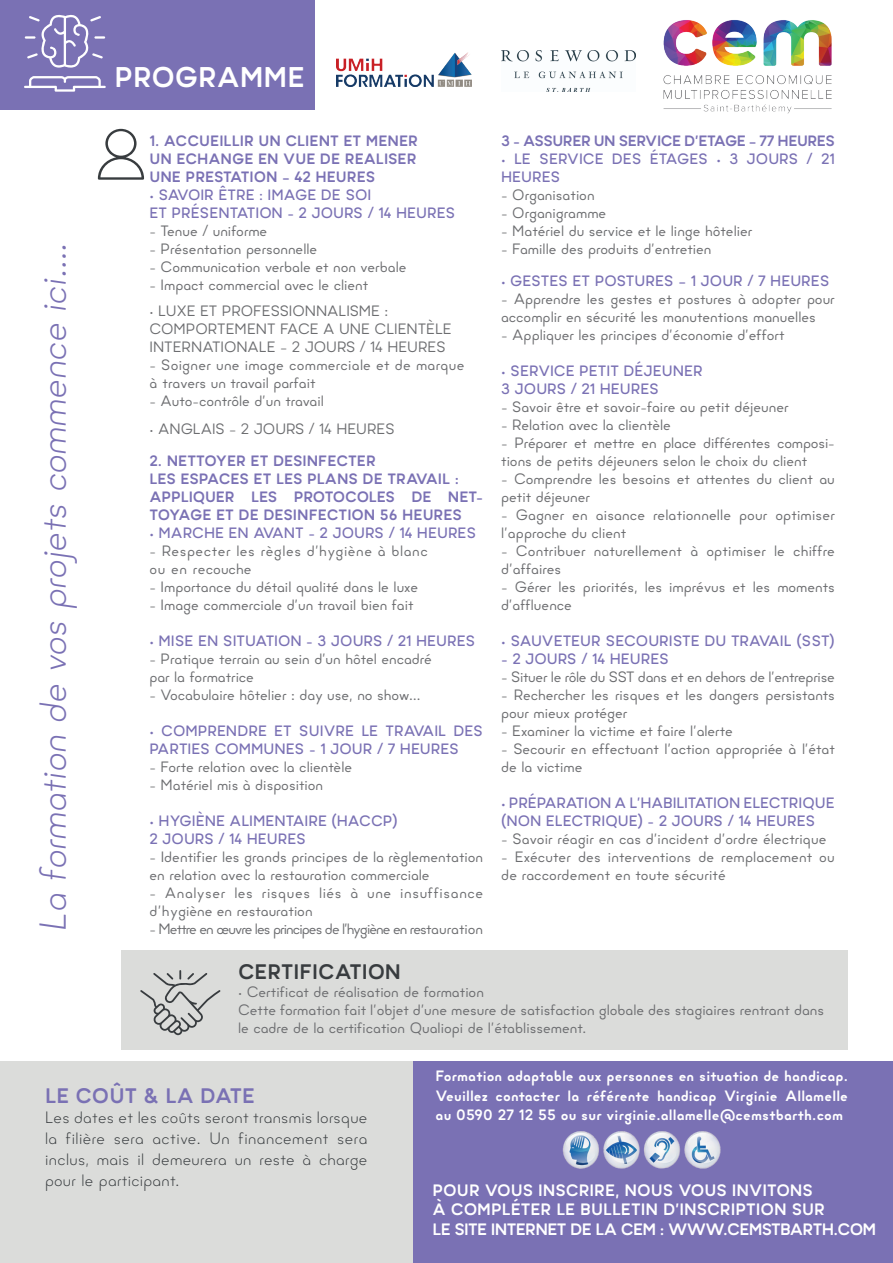
<style>
.page{position:relative;width:893px;height:1263px;background:#fff}
.page>*{position:absolute;margin:0;border:0;box-sizing:border-box;transform-origin:0 0}
.t1{font:italic 300 37.5px "Minimo";color:#7a71b4}
.t2{font:700 28.5px "Minimo";color:#fff}
.t3{font:700 21px "Minimo";color:#7a71b4}
.t4{font:700 21px "Minimo";color:#383c3f}
.t5{font:300 16.5px/21px "Minimo";letter-spacing:.02em;color:#383c3f;text-align:justify}
.t6{font:700 16.5px/19.5px "Minimo";color:#fff}
.t7{font:15px/18px "Minimo";color:#6c6d70}
.t8{font:500 15px/18px "Minimo";color:#7a71b4}
.t9{font:700 15px/18px "Minimo";letter-spacing:-.01em;color:#7a71b4;text-align:justify}
.t10{font:700 15px/19.5px "Minimo";letter-spacing:.01em;color:#fff;text-align:justify}
.t11{font:15px/18px "Minimo";letter-spacing:.04em;color:#6c6d70}
.t12{font:15px "Minimo";letter-spacing:-.06em;color:#6c6d70}
.t13{font:15px/18px "Minimo";letter-spacing:.03em;color:#6c6d70}
.t14{font:15px "Minimo";letter-spacing:-.02em;color:#6c6d70}
.t15{font:700 15px "Minimo";letter-spacing:-.03em;color:#7a71b4}
</style>
<div class="page">
<div style="left:0;top:0;width:315px;height:109px;background:#7a71b4"></div>
<svg style="left:25px;top:14px;width:80px;height:54px"></svg>
<svg style="left:24px;top:76px;width:82px;height:16px"></svg>
<svg style="left:98px;top:129px;width:46px;height:51px"></svg>
<img style="left:663px;top:20px;width:169px;height:94px">
<img style="left:501px;top:50px;width:134px;height:41px">
<img style="left:337px;top:53px;width:134px;height:34px">
<div style="left:388px;top:1062px;width:505px;height:201px;background:#7a71b4"></div>
<div style="left:0;top:1062px;width:412px;height:201px;background:#dbdcda"></div>
<img style="left:562px;top:1131px;width:159px;height:38px">
<div style="left:121px;top:950px;width:727px;height:100px;background:#dbdcda"></div>
<svg style="left:140px;top:970px;width:80px;height:65px"></svg>
<h1 class="t1" style="left:28px;top:930px;width:688px;rotate:-90deg">La formation de vos projets commence ici….</h1>
<h2 class="t2" style="left:114px;top:57px;width:192px">PROGRAMME</h2>
<p class="t9" style="left:149px;top:132px;width:270px">1. ACCUEILLIR UN CLIENT ET MENER UN ECHANGE EN VUE DE REALISER UNE PRESTATION – 42 HEURES</p>
<p class="t8" style="left:149px;top:186px;width:307px">• SAVOIR ÊTRE : IMAGE DE SOI<br>ET PRÉSENTATION - 2 JOURS / 14 HEURES</p>
<p class="t7" style="left:149px;top:222px;width:119px">- Tenue / uniforme</p>
<p class="t7" style="left:149px;top:240px;width:169px">- Présentation personnelle</p>
<p class="t7" style="left:149px;top:258px;width:258px">- Communication verbale et non verbale</p>
<p class="t7" style="left:149px;top:276px;width:220px">- Impact commercial avec le client</p>
<p class="t7" style="left:149px;top:302px;width:304px">• LUXE ET PROFESSIONNALISME :<br>COMPORTEMENT FACE A UNE CLIENTÈLE<br>INTERNATIONALE – 2 JOURS / 14 HEURES</p>
<p class="t7" style="left:149px;top:356px;width:316px">- Soigner une image commerciale et de marque à travers un travail parfait</p>
<p class="t7" style="left:149px;top:392px;width:176px">- Auto-contrôle d’un travail</p>
<p class="t7" style="left:149px;top:420px;width:247px">• ANGLAIS – 2 JOURS / 14 HEURES</p>
<p class="t9" style="left:149px;top:451px;width:335px;text-align:left">2. NETTOYER ET DESINFECTER<br>LES ESPACES ET LES PLANS DE TRAVAIL :<br>APPLIQUER LES PROTOCOLES DE NET-<br>TOYAGE ET DE DESINFECTION 56 HEURES</p>
<p class="t8" style="left:149px;top:524px;width:328px">• MARCHE EN AVANT - 2 JOURS / 14 HEURES</p>
<p class="t13" style="left:149px;top:542px;width:280px">- Respecter les règles d’hygiène à blanc ou en recouche</p>
<p class="t7" style="left:149px;top:578px;width:270px">- Importance du détail qualité dans le luxe</p>
<p class="t7" style="left:149px;top:596px;width:266px">- Image commerciale d’un travail bien fait</p>
<p class="t8" style="left:149px;top:632px;width:328px">• MISE EN SITUATION - 3 JOURS / 21 HEURES</p>
<p class="t7" style="left:149px;top:650px;width:284px">- Pratique terrain au sein d’un hôtel encadré par la formatrice</p>
<p class="t7" style="left:149px;top:686px;width:273px">- Vocabulaire hôtelier : day use, no show…</p>
<p class="t8" style="left:149px;top:722px;width:335px">• COMPRENDRE ET SUIVRE LE TRAVAIL DES<br>PARTIES COMMUNES - 1 JOUR / 7 HEURES</p>
<p class="t7" style="left:149px;top:758px;width:204px">- Forte relation avec la clientèle</p>
<p class="t7" style="left:149px;top:776px;width:175px">- Matériel mis à disposition</p>
<p class="t8" style="left:149px;top:812px;width:250px">• HYGIÈNE ALIMENTAIRE (HACCP)<br>2 JOURS / 14 HEURES</p>
<p class="t7" style="left:149px;top:848px;width:335px">- Identifier les grands principes de la règlementation en relation avec la restauration commerciale</p>
<p class="t11" style="left:149px;top:884px;width:335px">- Analyser les risques liés à une insuffisance d’hygiène en restauration</p>
<p class="t12" style="left:149px;top:919px;width:335px">- Mettre en œuvre les principes de l’hygiène en restauration</p>
<p class="t15" style="left:501px;top:131px;width:335px">3 - ASSURER UN SERVICE D’ETAGE – 77 HEURES</p>
<p class="t8" style="left:501px;top:150px;width:335px">• LE SERVICE DES ÉTAGES • 3 JOURS / 21<br>HEURES</p>
<p class="t7" style="left:501px;top:186px;width:95px">- Organisation</p>
<p class="t7" style="left:501px;top:204px;width:107px">- Organigramme</p>
<p class="t7" style="left:501px;top:222px;width:253px">- Matériel du service et le linge hôtelier</p>
<p class="t7" style="left:501px;top:240px;width:212px">- Famille des produits d’entretien</p>
<p class="t8" style="left:501px;top:272px;width:330px">• GESTES ET POSTURES – 1 JOUR / 7 HEURES</p>
<p class="t7" style="left:501px;top:290px;width:335px">- Apprendre les gestes et postures à adopter pour accomplir en sécurité les manutentions manuelles</p>
<p class="t7" style="left:501px;top:326px;width:285px">- Appliquer les principes d’économie d’effort</p>
<p class="t8" style="left:501px;top:362px;width:203px">• SERVICE PETIT DÉJEUNER<br>3 JOURS / 21 HEURES</p>
<p class="t7" style="left:501px;top:398px;width:289px">- Savoir être et savoir-faire au petit déjeuner</p>
<p class="t7" style="left:501px;top:416px;width:171px">- Relation avec la clientèle</p>
<p class="t7" style="left:501px;top:434px;width:335px">- Préparer et mettre en place différentes composi&shy;tions de petits déjeuners selon le choix du client</p>
<p class="t7" style="left:501px;top:470px;width:335px">- Comprendre les besoins et attentes du client au petit déjeuner</p>
<p class="t7" style="left:501px;top:506px;width:335px">- Gagner en aisance relationnelle pour optimiser l’approche du client</p>
<p class="t7" style="left:501px;top:542px;width:335px">- Contribuer naturellement à optimiser le chiffre d’affaires</p>
<p class="t7" style="left:501px;top:578px;width:335px">- Gérer les priorités, les imprévus et les moments d’affluence</p>
<p class="t8" style="left:501px;top:632px;width:335px">• SAUVETEUR SECOURISTE DU TRAVAIL (SST)</p>
<p class="t8" style="left:501px;top:650px;width:169px">- 2 JOURS / 14 HEURES</p>
<p class="t14" style="left:501px;top:667px;width:335px">- Situer le rôle du SST dans et en dehors de l’entreprise</p>
<p class="t7" style="left:501px;top:686px;width:335px">- Rechercher les risques et les dangers persistants pour mieux protéger</p>
<p class="t7" style="left:501px;top:722px;width:233px">- Examiner la victime et faire l’alerte</p>
<p class="t7" style="left:501px;top:740px;width:335px">- Secourir en effectuant l’action appropriée à l’état de la victime</p>
<p class="t8" style="left:501px;top:794px;width:335px">• PRÉPARATION A L’HABILITATION ELECTRIQUE (NON ELECTRIQUE) - 2 JOURS / 14 HEURES</p>
<p class="t7" style="left:501px;top:830px;width:327px">- Savoir réagir en cas d’incident d’ordre électrique</p>
<p class="t7" style="left:501px;top:848px;width:335px">- Exécuter des interventions de remplacement ou de raccordement en toute sécurité</p>
<h3 class="t4" style="left:238px;top:957px;width:164px">CERTIFICATION</h3>
<p class="t7" style="left:238px;top:983px;width:588px">• Certificat de réalisation de formation<br>Cette formation fait l’objet d’une mesure de satisfaction globale des stagiaires rentrant dans le cadre de la certification Qualiopi de l’établissement.</p>
<h3 class="t3" style="left:45px;top:1081px;width:212px">LE COÛT &amp; LA DATE</h3>
<p class="t5" style="left:45px;top:1106px;width:324px">Les dates et les coûts seront transmis lorsque la filière sera active. Un financement sera inclus, mais il demeurera un reste à charge pour le participant.</p>
<p class="t10" style="left:436px;top:1066px;width:414px">Formation adaptable aux personnes en situation de handicap.<br>Veuillez contacter la référente handicap Virginie Allamelle au 0590 27 12 55 ou sur virginie.allamelle@cemstbarth.com</p>
<p class="t6" style="left:432px;top:1180px;width:445px">POUR VOUS INSCRIRE, NOUS VOUS INVITONS<br>À COMPLÉTER LE BULLETIN D’INSCRIPTION SUR<br>LE SITE INTERNET DE LA CEM : WWW.CEMSTBARTH.COM</p>
</div>
